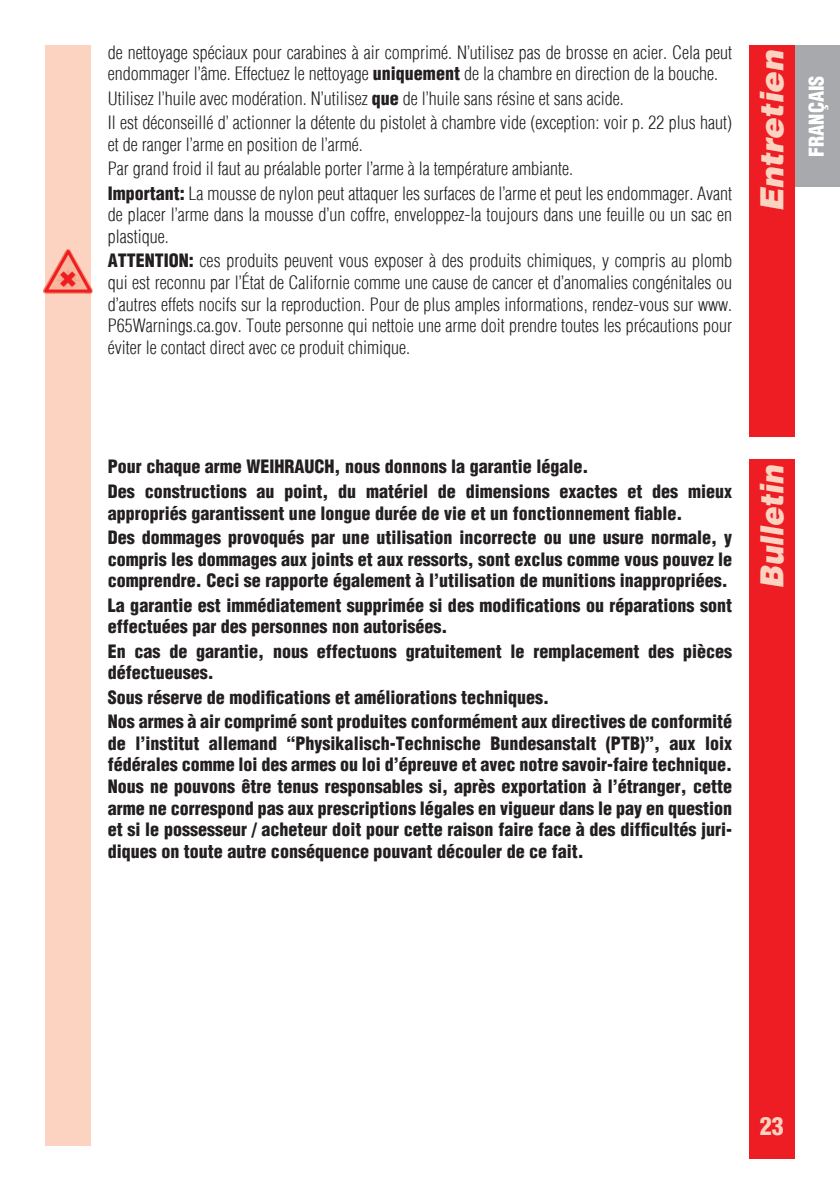
<style>
.page{position:relative;width:840px;height:1191px;background:#fff}
.page>*{position:absolute;margin:0;border:0;box-sizing:border-box;transform-origin:0 0}
.t1{font:italic 900 32px "Helvetica LT";color:#fcd2c0}
.t2{font:italic 900 32px "Helvetica LT";color:#fcd2c0;scale:.91 1}
.t3{font:900 condensed 24px "Helvetica LT";color:#fcd2c0}
.t4{font:900 condensed 20px "Helvetica LT";color:#fff}
.t5{font:900 condensed 18px/21.6px "Helvetica LT";color:#231f20}
.t6{font:300 condensed 18px/21.6px "Helvetica LT";color:#231f20}
.s1{font-weight:900}
</style>
<div class="page">
<div style="left:748px;top:460px;width:46px;height:699px;background:#ee1d23"></div>
<div style="left:45px;top:45px;width:45px;height:1100px;background:#fcd2c0"></div>
<div style="left:794px;top:45px;width:45px;height:142px;background:#a8a9ad"></div>
<div style="left:748px;top:45px;width:46px;height:392px;background:#ee1d23"></div>
<img style="left:43px;top:249px;width:50px;height:46px">
<p class="t6" style="left:108px;top:41px;width:625px">de nettoyage spéciaux pour carabines à air comprimé. N’utilisez pas de brosse en acier. Cela peut endommager l’âme. Effectuez le nettoyage <span class="s1">uniquement</span> de la chambre en direction de la bouche.</p>
<p class="t6" style="left:108px;top:86px;width:625px;line-height:24.4px">Utilisez l’huile avec modération. N’utilisez <span class="s1">que</span> de l’huile sans résine et sans acide.<br>Il est déconseillé d’ actionner la détente du pistolet à chambre vide (exception: voir p. 22 plus haut)</p>
<p class="t6" style="left:108px;top:132px;width:625px;line-height:24.4px">et de ranger l’arme en position de l’armé.<br>Par grand froid il faut au préalable porter l’arme à la température ambiante.<br><span class="s1">Important:</span> La mousse de nylon peut attaquer les surfaces de l’arme et peut les endommager. Avant</p>
<p class="t6" style="left:108px;top:204px;width:625px">de placer l’arme dans la mousse d’un coffre, enveloppez-la toujours dans une feuille ou un sac en plastique.</p>
<p class="t6" style="left:108px;top:250px;width:625px;text-align:justify"><span class="s1">ATTENTION:</span> ces produits peuvent vous exposer à des produits chimiques, y compris au plomb qui est reconnu par l’État de Californie comme une cause de cancer et d’anomalies congénitales ou d’autres effets nocifs sur la reproduction. Pour de plus amples informations, rendez-vous sur www.<br>P65Warnings.ca.gov. Toute personne qui nettoie une arme doit prendre toutes les précautions pour éviter le contact direct avec ce produit chimique.</p>
<h1 class="t1" style="left:750px;top:212px;width:163px;rotate:-90deg">Entretien</h1>
<p class="t4" style="left:803px;top:157px;width:83px;rotate:-90deg">FRANÇAIS</p>
<p class="t5" style="left:108px;top:454px;width:625px;line-height:24.4px">Pour chaque arme WEIHRAUCH, nous donnons la garantie légale.<br>Des constructions au point, du matériel de dimensions exactes et des mieux</p>
<p class="t5" style="left:108px;top:500px;width:625px;line-height:24.4px">appropriés garantissent une longue durée de vie et un fonctionnement fiable.<br>Des dommages provoqués par une utilisation incorrecte ou une usure normale, y</p>
<p class="t5" style="left:108px;top:548px;width:625px">compris les dommages aux joints et aux ressorts, sont exclus comme vous pouvez le comprendre. Ceci se rapporte également à l’utilisation de munitions inappropriées.</p>
<p class="t5" style="left:108px;top:594px;width:625px">La garantie est immédiatement supprimée si des modifications ou réparations sont effectuées par des personnes non autorisées.</p>
<p class="t5" style="left:108px;top:640px;width:625px">En cas de garantie, nous effectuons gratuitement le remplacement des pièces défectueuses.</p>
<p class="t5" style="left:108px;top:685px;width:625px;line-height:24.4px">Sous réserve de modifications et améliorations techniques.<br>Nos armes à air comprimé sont produites conformément aux directives de conformité</p>
<p class="t5" style="left:108px;top:732px;width:625px;text-align:justify">de l’institut allemand “Physikalisch-Technische Bundesanstalt (PTB)”, aux loix fédérales comme loi des armes ou loi d’épreuve et avec notre savoir-faire technique.<br>Nous ne pouvons être tenus responsables si, après exportation à l’étranger, cette arme ne correspond pas aux prescriptions légales en vigueur dans le pay en question et si le possesseur / acheteur doit pour cette raison faire face à des difficultés juri&shy;diques on toute autre conséquence pouvant découler de ce fait.</p>
<h1 class="t2" style="left:750px;top:588px;width:137px;rotate:-90deg">Bulletin</h1>
<h2 class="t3" style="left:759px;top:1111px;width:25px">23</h2>
</div>
